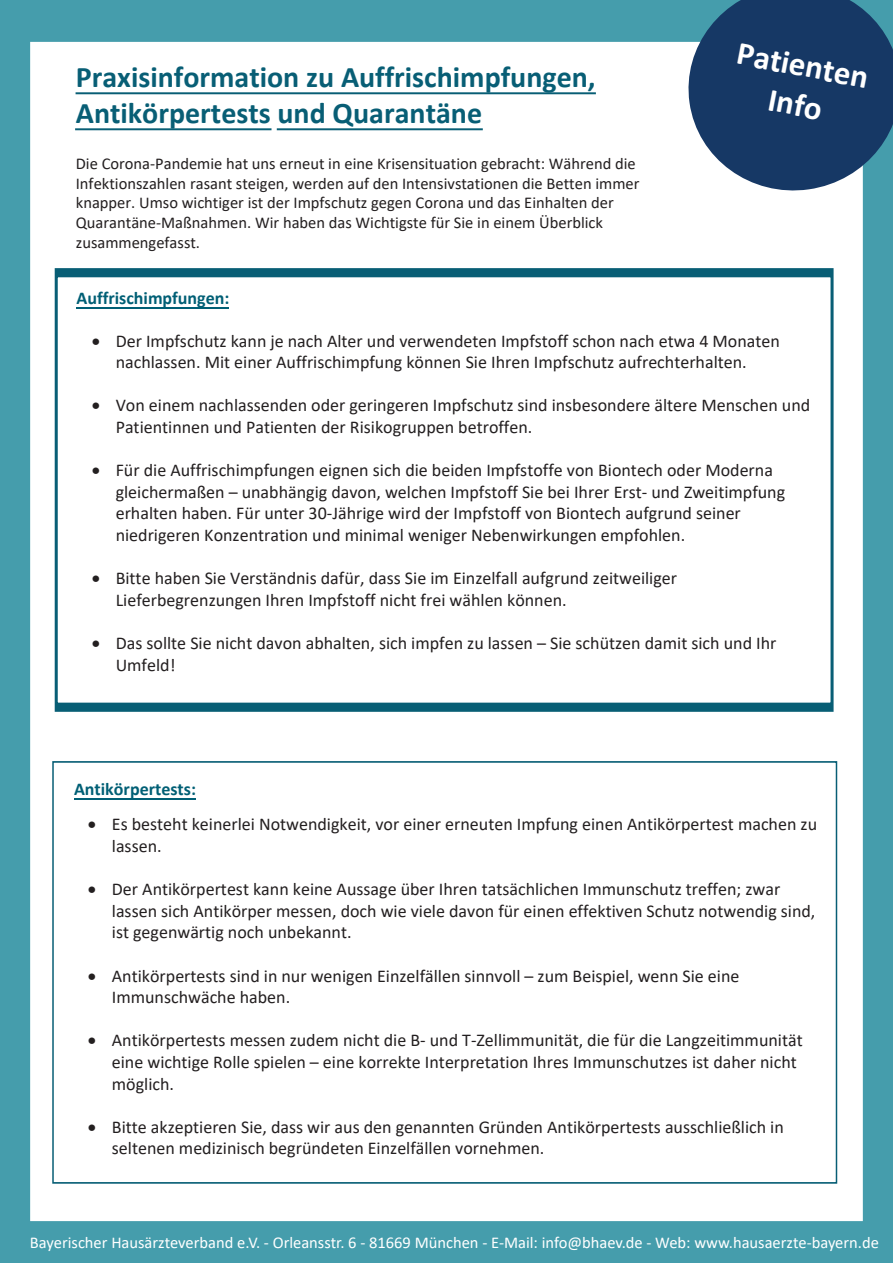
<style>
.page{position:relative;width:893px;height:1263px;background:#459dac}
.page>*{position:absolute;margin:0;border:0;box-sizing:border-box;transform-origin:0 0}
.t1{font:700 33px/39.6px "Calibri";color:#fff;text-align:center}
.t2{font:700 30px/36px "Calibri";color:#085e75}
.t3{font:18px/21.6px "Calibri";color:#231f20}
.t4{font:700 18px "Calibri";color:#005f75}
.t5{font:16.5px/19.8px "Calibri";color:#231f20}
.t6{font:16.5px "Calibri";color:#fff}
</style>
<div class="page">
<div style="left:30px;top:42px;width:833px;height:1179px;background:#fff;border:2px solid #fff"></div>
<div style="left:54px;top:270px;width:781px;height:440px;border:5px solid #085e75"></div>
<div style="left:52px;top:761px;width:785px;height:423px;border:2px solid #085e75"></div>
<hr style="left:277px;top:129px;width:206px;height:1px;background:#085e75">
<hr style="left:75px;top:129px;width:196px;height:1px;background:#085e75">
<hr style="left:76px;top:92px;width:520px;height:2px;background:#085e75">
<hr style="left:77px;top:307px;width:152px;height:1px;background:#005f75">
<hr style="left:74px;top:798px;width:122px;height:1px;background:#005f75">
<svg style="left:682px;top:0;width:211px;height:197px"></svg>
<h2 class="t2" style="left:76px;top:59px;width:521px">Praxisinformation zu Auffrischimpfungen,<br>Antikörpertests und Quarantäne</h2>
<p class="t5" style="left:76px;top:153px;width:565px">Die Corona-Pandemie hat uns erneut in eine Krisensituation gebracht: Während die Infektionszahlen rasant steigen, werden auf den Intensivstationen die Betten immer knapper. Umso wichtiger ist der Impfschutz gegen Corona und das Einhalten der Quarantäne-Maßnahmen. Wir haben das Wichtigste für Sie in einem Überblick zusammengefasst.</p>
<h1 class="t1" style="left:741px;top:32px;width:135px;rotate:11deg">Patienten<br>Info</h1>
<p class="t4" style="left:76px;top:285px;width:155px">Auffrischimpfungen:</p>
<p class="t3" style="left:92px;top:329px;width:690px;text-align:center">• Der Impfschutz kann je nach Alter und verwendeten Impfstoff schon nach etwa 4 Monaten nachlassen. Mit einer Auffrischimpfung können Sie Ihren Impfschutz aufrechterhalten.</p>
<p class="t3" style="left:116px;top:394px;width:696px;text-indent:-24px">• Von einem nachlassenden oder geringeren Impfschutz sind insbesondere ältere Menschen und<br>Patientinnen und Patienten der Risikogruppen betroffen.</p>
<p class="t3" style="left:116px;top:459px;width:671px;text-indent:-24px">• Für die Auffrischimpfungen eignen sich die beiden Impfstoffe von Biontech oder Moderna gleichermaßen – unabhängig davon, welchen Impfstoff Sie bei Ihrer Erst- und Zweitimpfung erhalten haben. Für unter 30-Jährige wird der Impfstoff von Biontech aufgrund seiner niedrigeren Konzentration und minimal weniger Nebenwirkungen empfohlen.</p>
<p class="t3" style="left:116px;top:567px;width:563px;text-indent:-24px">• Bitte haben Sie Verständnis dafür, dass Sie im Einzelfall aufgrund zeitweiliger<br>Lieferbegrenzungen Ihren Impfstoff nicht frei wählen können.</p>
<p class="t3" style="left:116px;top:632px;width:662px;text-indent:-24px">• Das sollte Sie nicht davon abhalten, sich impfen zu lassen – Sie schützen damit sich und Ihr<br>Umfeld!</p>
<p class="t4" style="left:74px;top:776px;width:123px">Antikörpertests:</p>
<p class="t3" style="left:112px;top:813px;width:707px;text-indent:-24px">• Es besteht keinerlei Notwendigkeit, vor einer erneuten Impfung einen Antikörpertest machen zu lassen.</p>
<p class="t3" style="left:112px;top:878px;width:705px;text-indent:-24px">• Der Antikörpertest kann keine Aussage über Ihren tatsächlichen Immunschutz treffen; zwar lassen sich Antikörper messen, doch wie viele davon für einen effektiven Schutz notwendig sind, ist gegenwärtig noch unbekannt.</p>
<p class="t3" style="left:112px;top:964px;width:629px;text-indent:-24px">• Antikörpertests sind in nur wenigen Einzelfällen sinnvoll – zum Beispiel, wenn Sie eine<br>Immunschwäche haben.</p>
<p class="t3" style="left:112px;top:1029px;width:692px;text-indent:-24px">• Antikörpertests messen zudem nicht die B- und T-Zellimmunität, die für die Langzeitimmunität eine wichtige Rolle spielen – eine korrekte Interpretation Ihres Immunschutzes ist daher nicht möglich.</p>
<p class="t3" style="left:112px;top:1115px;width:673px;text-indent:-24px">• Bitte akzeptieren Sie, dass wir aus den genannten Gründen Antikörpertests ausschließlich in seltenen medizinisch begründeten Einzelfällen vornehmen.</p>
<p class="t6" style="left:30px;top:1231px;width:850px">Bayerischer Hausärzteverband e.V. - Orleansstr. 6 - 81669 München - E-Mail: info@bhaev.de - Web: www.hausaerzte-bayern.de</p>
</div>
